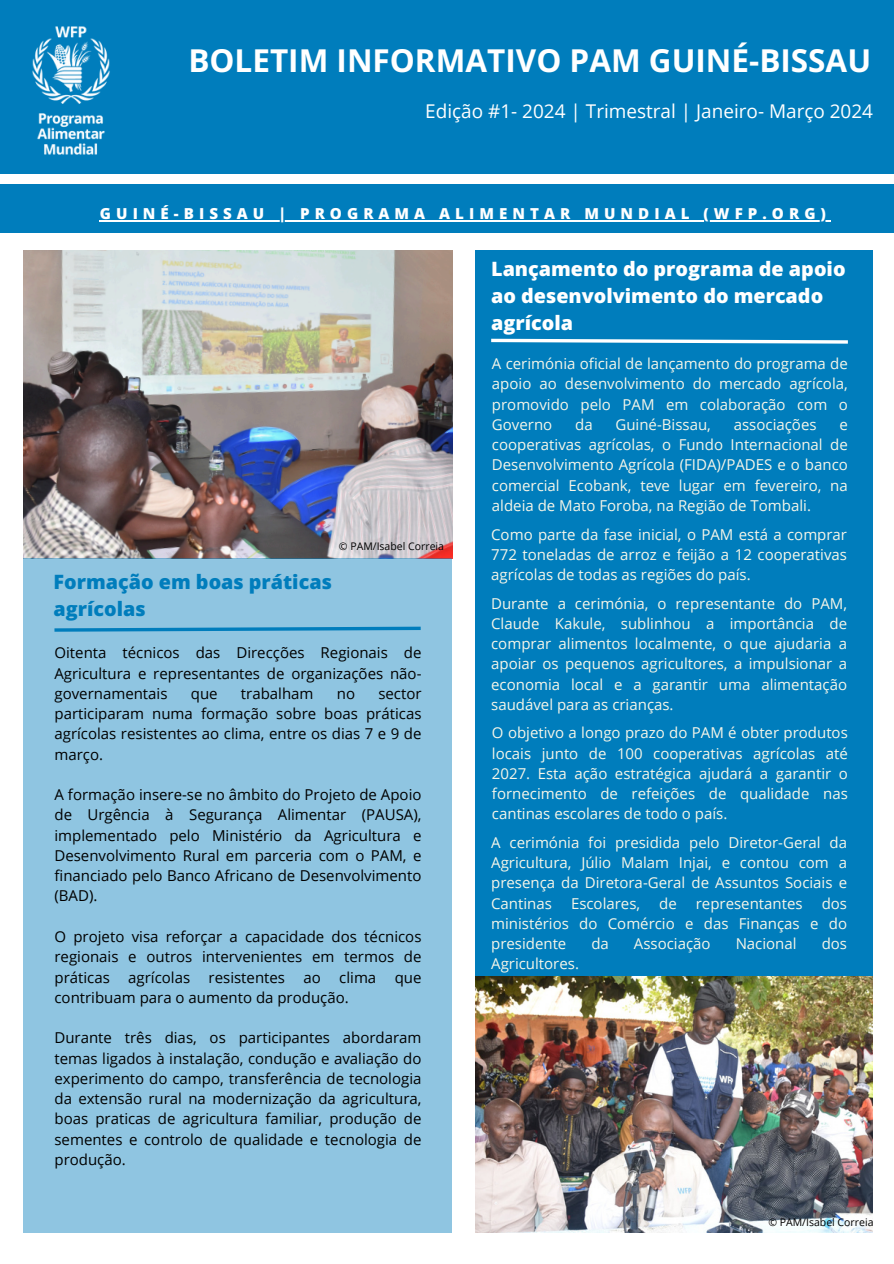
<style>
.page{position:relative;width:894px;height:1264px;background:#fff}
.page>*{position:absolute;margin:0;border:0;box-sizing:border-box;transform-origin:0 0}
.t1{font:700 31.5px "Open Sans";color:#fff}
.t2{font:800 19.8px/27px "Open Sans";color:#fff}
.t3{font:800 19.8px/27px "Open Sans";color:#007dbc}
.t4{font:18.9px "Open Sans";color:#fff}
.t5{font:800 15.15px "Open Sans";letter-spacing:.335em;color:#fff}
.t6{font:15px/20.2px "Open Sans";color:#f6f6e9;text-align:justify}
.t7{font:15px/20.2px "Open Sans";color:#000;text-align:justify}
.t8{font:10.5px "Open Sans";color:#000}
</style>
<div class="page">
<img style="left:23px;top:250px;width:429px;height:308px">
<div style="left:475px;top:250px;width:397px;height:779px;background:#007dbc"></div>
<img style="left:475px;top:976px;width:397px;height:256px">
<div style="left:23px;top:558px;width:429px;height:674px;background:#8fc5e1"></div>
<div style="left:0;top:0;width:893px;height:173px;background:#007dbc"></div>
<img style="left:32px;top:26px;width:78px;height:129px">
<div style="left:0;top:184px;width:893px;height:49px;background:#007dbc"></div>
<hr style="left:100px;top:220px;width:730px;height:1px;background:#fff">
<svg style="left:54px;top:626px;width:367px;height:6px"></svg>
<svg style="left:491px;top:338px;width:357px;height:6px"></svg>
<h5 class="t1" style="left:188px;top:38px;width:684px">BOLETIM INFORMATIVO PAM GUINÉ-BISSAU</h5>
<h5 class="t4" style="left:425px;top:97px;width:449px">Edição #1- 2024 | Trimestral | Janeiro- Março 2024</h5>
<h5 class="t5" style="left:100px;top:203px;width:727px">GUINÉ-BISSAU | PROGRAMA ALIMENTAR MUNDIAL (WFP.ORG)</h5>
<h2 class="t2" style="left:491px;top:254px;width:356px">Lançamento do programa de apoio ao desenvolvimento do mercado agrícola</h2>
<h5 class="t8" style="left:339px;top:538px;width:107px">© PAM/Isabel Correia</h5>
<p class="t3" style="left:54px;top:568px;width:280px">Formação em boas práticas agrícolas</p>
<h1 class="t7" style="left:54px;top:642px;width:368px">Oitenta técnicos das Direcções Regionais de Agricultura e representantes de organizações não&shy;governamentais</h1>
<h1 class="t7" style="left:191px;top:683px;width:28px">que</h1>
<h1 class="t7" style="left:241px;top:683px;width:74px">trabalham</h1>
<h1 class="t7" style="left:337px;top:683px;width:20px">no</h1>
<h1 class="t7" style="left:54px;top:683px;width:368px;text-indent:324px">sector participaram numa formação sobre boas práticas agrícolas resistentes ao clima, entre os dias 7 e 9 de março.</h1>
<h3 class="t7" style="left:54px;top:784px;width:368px">A formação insere-se no âmbito do Projeto de Apoio de Urgência à Segurança Alimentar (PAUSA), implementado pelo Ministério da Agricultura e Desenvolvimento Rural em parceria com o PAM, e financiado pelo Banco Africano de Desenvolvimento (BAD).</h3>
<h4 class="t7" style="left:54px;top:926px;width:368px">O projeto visa reforçar a capacidade dos técnicos regionais e outros intervenientes em termos de práticas agrícolas resistentes ao clima que contribuam para o aumento da produção.</h4>
<p class="t7" style="left:54px;top:1027px;width:368px">Durante três dias, os participantes abordaram temas ligados à instalação, condução e avaliação do experimento do campo, transferência de tecnologia da extensão rural na modernização da agricultura, boas praticas de agricultura familiar, produção de sementes e controlo de qualidade e tecnologia de produção.</p>
<h2 class="t6" style="left:492px;top:353px;width:357px">A cerimónia oficial de lançamento do programa de apoio ao desenvolvimento do mercado agrícola, promovido pelo PAM em colaboração com o Governo</h2>
<h2 class="t6" style="left:575px;top:414px;width:19px">da</h2>
<h2 class="t6" style="left:615px;top:414px;width:97px">Guiné-Bissau,</h2>
<h2 class="t6" style="left:733px;top:414px;width:84px">associações</h2>
<h2 class="t6" style="left:492px;top:414px;width:357px;text-indent:347px">e cooperativas agrícolas, o Fundo Internacional de Desenvolvimento Agrícola (FIDA)/PADES e o banco comercial Ecobank, teve lugar em fevereiro, na aldeia de Mato Foroba, na Região de Tombali.</h2>
<h5 class="t6" style="left:491px;top:523px;width:357px">Como parte da fase inicial, o PAM está a comprar 772 toneladas de arroz e feijão a 12 cooperativas agrícolas de todas as regiões do país.</h5>
<h5 class="t6" style="left:491px;top:592px;width:357px">Durante a cerimónia, o representante do PAM, Claude Kakule, sublinhou a importância de comprar alimentos localmente, o que ajudaria a apoiar os pequenos agricultores, a impulsionar a economia local e a garantir uma alimentação saudável para as crianças.</h5>
<h5 class="t6" style="left:492px;top:722px;width:357px">O objetivo a longo prazo do PAM é obter produtos locais junto de 100 cooperativas agrícolas até 2027. Esta ação estratégica ajudará a garantir o fornecimento de refeições de qualidade nas cantinas escolares de todo o país.</h5>
<p class="t6" style="left:491px;top:832px;width:357px">A cerimónia foi presidida pelo Diretor-Geral da Agricultura, Júlio Malam Injai, e contou com a presença da Diretora-Geral de Assuntos Sociais e Cantinas</p>
<p class="t6" style="left:491px;top:892px;width:357px;text-indent:330px">dos ministérios do Comércio e das Finanças e do presidente</p>
<p class="t6" style="left:571px;top:892px;width:71px">Escolares,</p>
<p class="t6" style="left:659px;top:892px;width:19px">de</p>
<p class="t6" style="left:695px;top:892px;width:108px">representantes</p>
<p class="t6" style="left:591px;top:933px;width:19px">da</p>
<p class="t6" style="left:633px;top:933px;width:78px">Associação</p>
<p class="t6" style="left:735px;top:933px;width:62px">Nacional</p>
<p class="t6" style="left:821px;top:933px;width:27px">dos</p>
<p class="t6" style="left:491px;top:953px;width:89px">Agricultores.</p>
<h5 class="t8" style="left:768px;top:1214px;width:107px">© PAM/Isabel Correia</h5>
</div>
